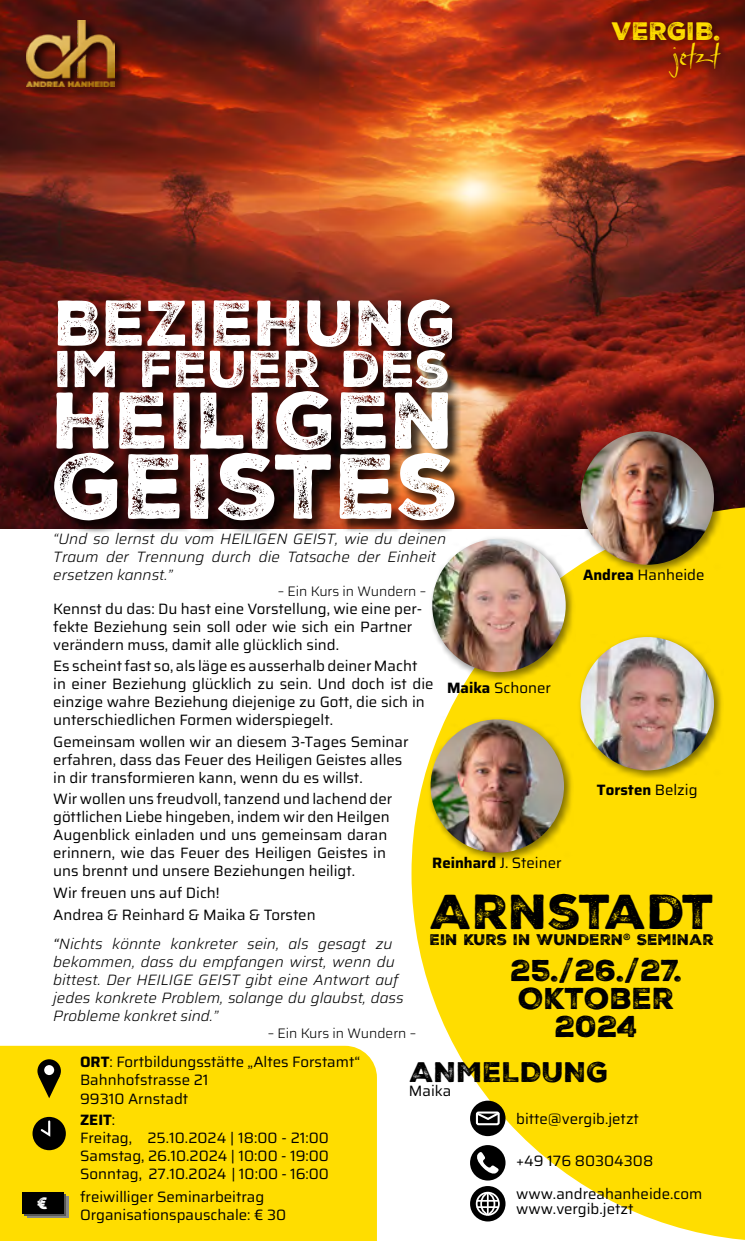
<style>
.page{position:relative;width:745px;height:1241px;background:#fff}
.page>*{position:absolute;margin:0;border:0;box-sizing:border-box;transform-origin:0 0}
.t1{font:88.75px "Nexa Rust Sans Black 2";color:#fff}
.t2{font:77.5px "Nexa Rust Sans Black 2";color:#fff}
.t3{font:62.5px "Nexa Rust Sans Black 2";color:#fff}
.t4{font:50px "Nexa Rust Sans Black 2";color:#fff}
.t5{font:47.5px "Nexa Rust Sans Black 2";color:#000}
.t6{font:29.25px/28px "Nexa Rust Sans Black 2";letter-spacing:-.005em;color:#000;text-align:center}
.t7{font:27.5px "Nexa Rust Sans Black 2";color:#000}
.t8{font:27.38px "Baka";color:#fd0}
.t9{font:24.5px "Nexa Rust Sans Black 2";color:#fd0}
.t10{font:15.88px "Nexa Rust Sans Black 2";color:#fff}
.t11{font:15px/18px "Saira";color:#000}
.t12{font:italic 100 15px/18px "Saira";color:#000}
.t13{font:100 15px "Saira";color:#000}
.t14{font:14.88px "Nexa Rust Sans Black 2";color:#000}
.t15{font:100 13.75px "Saira";color:#000}
.s1{font-weight:100}
.s2{font-weight:400}
</style>
<div class="page">
<img style="left:0;top:0;width:744px;height:528px">
<svg style="left:411px;top:505px;width:333px;height:735px;fill:#fd0"></svg>
<div style="left:0;top:1045px;width:377px;height:195px;background:#fd0"></div>
<div style="left:57px;top:300px;width:409px;height:101px;background:#000;opacity:.75"></div>
<div style="left:54px;top:392px;width:413px;height:143px;background:#000;opacity:.75"></div>
<svg style="left:37px;top:1059px;width:24px;height:23px"></svg>
<svg style="left:39px;top:1076px;width:21px;height:22px"></svg>
<svg style="left:44px;top:1064px;width:10px;height:10px"></svg>
<div style="left:32px;top:1116px;width:34px;height:33px;background:#000;border-radius:50%"></div>
<svg style="left:39px;top:1119px;width:12px;height:18px"></svg>
<svg style="left:27px;top:1195px;width:42px;height:22px"></svg>
<div style="left:25px;top:1194px;width:41px;height:21px;background:linear-gradient(to right,#000,#000)"></div>
<div style="left:22px;top:1191px;width:41px;height:21px;background:#000"></div>
<svg style="left:469px;top:1185px;width:36px;height:36px"></svg>
<hr style="left:476px;top:1199px;width:22px;height:2px;background:#fff">
<hr style="left:476px;top:1205px;width:22px;height:2px;background:#fff">
<div style="left:475px;top:1191px;width:24px;height:24px;border:2px solid #fff;border-radius:50%"></div>
<svg style="left:480px;top:1190px;width:14px;height:26px"></svg>
<div style="left:427px;top:716px;width:146px;height:146px;background:#000;opacity:.5"></div>
<img style="left:430px;top:719px;width:133px;height:133px;border-radius:67px">
<div style="left:577px;top:634px;width:146px;height:146px;background:#000;opacity:.5"></div>
<img style="left:580px;top:637px;width:133px;height:133px;border-radius:67px">
<div style="left:429px;top:535px;width:146px;height:147px;background:#000;opacity:.5"></div>
<img style="left:432px;top:538px;width:133px;height:134px;border-radius:67px">
<div style="left:577px;top:428px;width:146px;height:146px;background:#000;opacity:.5"></div>
<img style="left:580px;top:431px;width:133px;height:133px;border-radius:67px">
<svg style="left:469px;top:1144px;width:36px;height:36px"></svg>
<svg style="left:475px;top:1151px;width:24px;height:23px"></svg>
<div style="left:469px;top:1100px;width:36px;height:35px;background:#000;border-radius:50%"></div>
<div style="left:475px;top:1111px;width:24px;height:14px;border:2px solid #fff;border-radius:2px"></div>
<svg style="left:475px;top:1111px;width:25px;height:10px"></svg>
<div style="left:608px;top:18px;width:120px;height:33px;background:#000;opacity:.5"></div>
<div style="left:666px;top:40px;width:63px;height:47px;background:#000;opacity:.5"></div>
<div style="left:26px;top:19px;width:101px;height:79px;background:#000;opacity:.75"></div>
<img style="left:27px;top:20px;width:88px;height:66px">
<h3 class="t3" style="left:55px;top:281px;width:403px">BEZIEHUNG</h3>
<h3 class="t4" style="left:55px;top:335px;width:396px">IM FEUER DES</h3>
<h2 class="t2" style="left:53px;top:368px;width:403px">HEILIGEN</h2>
<h1 class="t1" style="left:53px;top:426px;width:407px">GEISTES</h1>
<p class="t12" style="left:53px;top:529px;width:394px">“Und so lernst du vom HEILIGEN GEIST, wie du deinen<br>Traum der Trennung durch die Tatsache der Einheit ersetzen kannst.”</p>
<p class="t15" style="left:278px;top:580px;width:150px">– Ein Kurs in Wundern –</p>
<h3 class="t9" style="left:611px;top:14px;width:110px">VERGIB.</h3>
<h3 class="t8" style="left:672px;top:38px;width:47px">jetzt</h3>
<p class="t11" style="left:582px;top:565px;width:123px"><span class="s1">Andrea</span> Hanheide</p>
<p class="t11" style="left:53px;top:598px;width:370px">Kennst du das: Du hast eine Vorstellung, wie eine per&shy;fekte Beziehung sein soll oder wie sich ein Partner verändern muss, damit alle glücklich sind.</p>
<p class="t11" style="left:53px;top:656px;width:382px">Es scheint fast so, als läge es ausserhalb deiner Macht in einer Beziehung glücklich zu sein. Und doch ist die einzige wahre Beziehung diejenige zu Gott, die sich in unterschiedlichen Formen widerspiegelt.</p>
<p class="t11" style="left:53px;top:732px;width:356px">Gemeinsam wollen wir an diesem 3-Tages Seminar erfahren, dass das Feuer des Heiligen Geistes alles in dir transformieren kann, wenn du es willst.</p>
<p class="t11" style="left:53px;top:789px;width:340px">Wir wollen uns freudvoll, tanzend und lachend der göttlichen Liebe hingeben, indem wir den Heilgen Augenblick einladen und uns gemeinsam daran erinnern, wie das Feuer des Heiligen Geistes in uns brennt und unsere Beziehungen heiligt.</p>
<p class="t11" style="left:53px;top:881px;width:264px;line-height:21.5px">Wir freuen uns auf Dich!<br>Andrea &amp; Reinhard &amp; Maika &amp; Torsten</p>
<p class="t11" style="left:447px;top:678px;width:105px"><span class="s1">Maika</span> Schoner</p>
<p class="t13" style="left:596px;top:777px;width:102px">Torsten <span class="s2">Belzig</span></p>
<p class="t11" style="left:432px;top:852px;width:131px"><span class="s1">Reinhard</span> J. Steiner</p>
<h3 class="t5" style="left:430px;top:879px;width:286px">ARNSTADT</h3>
<p class="t12" style="left:53px;top:934px;width:352px">“Nichts könnte konkreter sein, als gesagt zu bekommen, dass du empfangen wirst, wenn du bittest. Der HEILIGE GEIST gibt eine Antwort auf jedes konkrete Problem, solange du glaubst, dass Probleme konkret sind.”</p>
<p class="t15" style="left:268px;top:1021px;width:150px">– Ein Kurs in Wundern –</p>
<p class="t14" style="left:429px;top:929px;width:285px">EIN KURS IN WUNDERN<sup>®</sup> SEMINAR</p>
<h3 class="t6" style="left:510px;top:956px;width:173px">25./26./27.<br>OKTOBER<br>2024</h3>
<p class="t10" style="left:38px;top:1192px;width:12px">€</p>
<p class="t11" style="left:80px;top:1052px;width:281px"><span class="s1">ORT</span>: Fortbildungsstätte „Altes Forstamt“<br>Bahnhofstrasse 21<br>99310 Arnstadt</p>
<p class="t11" style="left:80px;top:1110px;width:250px"><span class="s1">ZEIT</span>:<br>Freitag, 25.10.2024 | 18:00 - 21:00<br>Samstag, 26.10.2024 | 10:00 - 19:00<br>Sonntag, 27.10.2024 | 10:00 - 16:00</p>
<p class="t11" style="left:80px;top:1186px;width:207px">freiwilliger Seminarbeitrag<br>Organisationspauschale: € 30</p>
<h3 class="t7" style="left:409px;top:1053px;width:200px">ANMELDUNG</h3>
<p class="t11" style="left:408px;top:1081px;width:44px">Maika</p>
<p class="t11" style="left:516px;top:1108px;width:124px">bitte@vergib.jetzt</p>
<p class="t11" style="left:516px;top:1143px;width:187px;line-height:33px">+49 176 80304308 www.andreahanheide.com</p>
<p class="t11" style="left:516px;top:1199px;width:119px">www.vergib.jetzt</p>
</div>
